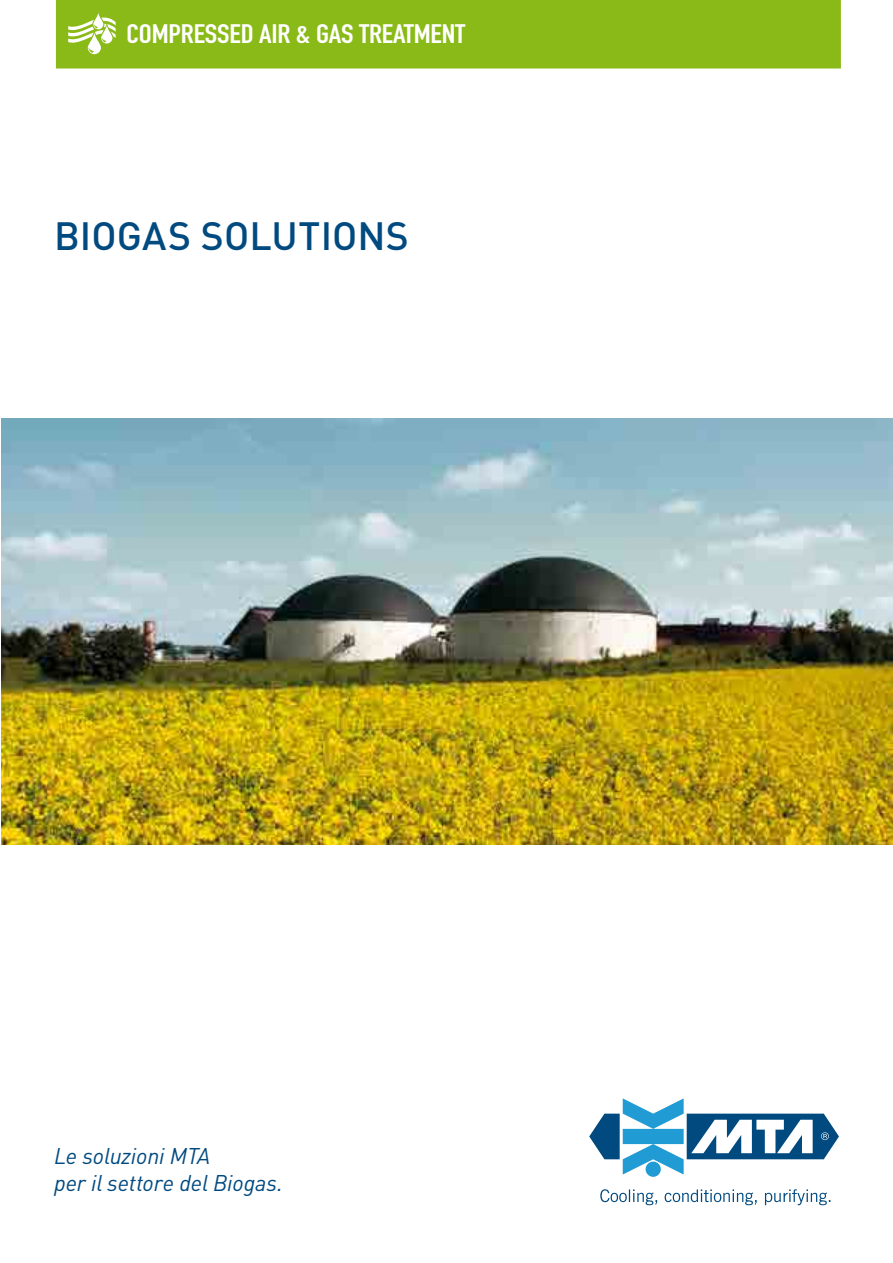
<style>
.page{position:relative;width:893px;height:1263px;background:#fff}
.page>*{position:absolute;margin:0;border:0;box-sizing:border-box;transform-origin:0 0}
.t1{font:500 39px "DIN Pro";color:#004a80}
.t2{font:26.4px "DIN Engschrift Alternate";letter-spacing:-.005em;color:#fff;scale:1.16 1}
.t3{font:italic 22.5px/27px "DIN Pro";letter-spacing:-.005em;color:#004a80}
</style>
<div class="page">
<svg style="left:589px;top:1098px;width:250px;height:79px"></svg>
<svg style="left:600px;top:1189px;width:230px;height:16px"></svg>
<div style="left:56px;top:0;width:785px;height:68px;background:#89ba17"></div>
<svg style="left:68px;top:13px;width:48px;height:41px"></svg>
<img style="left:1px;top:419px;width:892px;height:425px">
<p class="t2" style="left:127px;top:18px;width:294px">COMPRESSED AIR &amp; GAS TREATMENT</p>
<h1 class="t1" style="left:54px;top:209px;width:356px">BIOGAS SOLUTIONS</h1>
<p class="t3" style="left:54px;top:1140px;width:230px">Le soluzioni MTA<br>per il settore del Biogas.</p>
</div>
